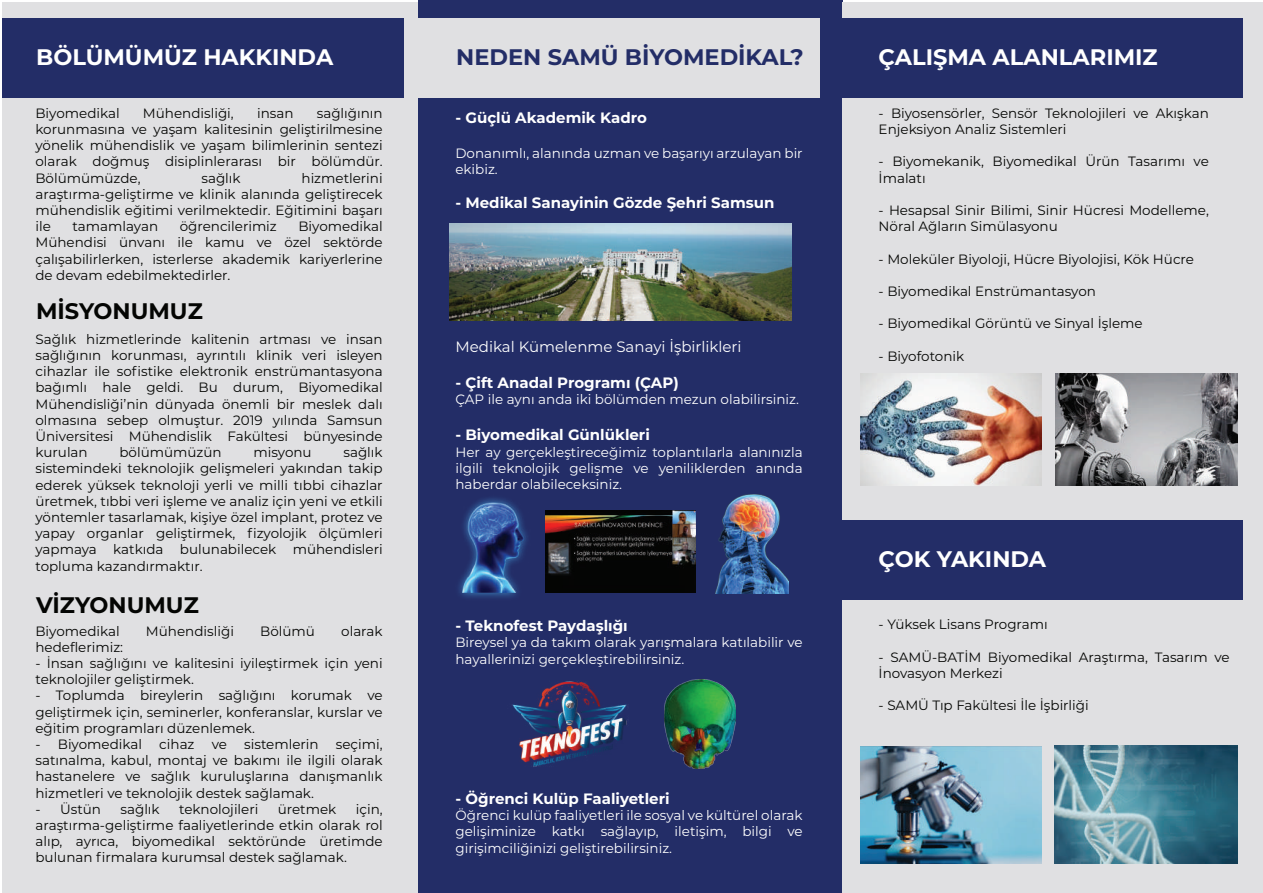
<style>
.page{position:relative;width:1263px;height:893px;background:#fff}
.page>*{position:absolute;margin:0;border:0;box-sizing:border-box;transform-origin:0 0}
.t1{font:700 22.5px "Montserrat";color:#fff}
.t2{font:700 22.5px "Montserrat";color:#232d67}
.t3{font:700 22.5px "Montserrat";color:#040503}
.t4{font:700 15px "Montserrat";color:#fff}
.t5{font:15px "Montserrat";color:#fff}
.t6{font:13.5px/16.2px "Montserrat";color:#040503;text-align:justify}
.t7{font:13.5px/16.2px "Montserrat";color:#fff}
</style>
<div class="page">
<div style="left:418px;top:0;width:425px;height:893px;background:#232d67"></div>
<div style="left:2px;top:2px;width:415px;height:891px;background:#e0e0e2"></div>
<div style="left:843px;top:2px;width:420px;height:891px;background:#e0e0e2"></div>
<div style="left:2px;top:18px;width:401px;height:79px;background:#232d67"></div>
<div style="left:418px;top:18px;width:401px;height:79px;background:#e0e0e2"></div>
<div style="left:841px;top:18px;width:402px;height:79px;background:#232d67"></div>
<div style="left:841px;top:521px;width:402px;height:79px;background:#232d67"></div>
<img style="left:860px;top:374px;width:181px;height:112px">
<img style="left:1056px;top:374px;width:182px;height:112px">
<img style="left:450px;top:223px;width:341px;height:98px">
<img style="left:459px;top:498px;width:68px;height:100px">
<img style="left:716px;top:494px;width:73px;height:100px">
<img style="left:545px;top:510px;width:150px;height:82px">
<img style="left:664px;top:680px;width:72px;height:88px">
<img style="left:512px;top:681px;width:115px;height:86px">
<img style="left:860px;top:747px;width:182px;height:116px">
<img style="left:1055px;top:746px;width:183px;height:117px">
<h1 class="t2" style="left:456px;top:41px;width:349px">NEDEN SAMÜ BİYOMEDİKAL?</h1>
<h1 class="t1" style="left:36px;top:41px;width:299px">BÖLÜMÜMÜZ HAKKINDA</h1>
<h1 class="t1" style="left:879px;top:41px;width:281px">ÇALIŞMA ALANLARIMIZ</h1>
<p class="t6" style="left:35px;top:104px;width:349px;text-indent:281px">sağlığının korunmasına ve yaşam kalitesinin geliştirilmesine yönelik mühendislik ve yaşam bilimlerinin sentezi olarak doğmuş disiplinlerarası bir bölümdür.<br>Bölümümüzde,</p>
<p class="t6" style="left:35px;top:104px;width:86px">Biyomedikal</p>
<p class="t6" style="left:143px;top:104px;width:92px">Mühendisliği,</p>
<p class="t6" style="left:257px;top:104px;width:38px">insan</p>
<p class="t6" style="left:35px;top:169px;width:349px;text-indent:266px">hizmetlerini araştırma-geliştirme ve klinik alanında geliştirecek mühendislik eğitimi verilmektedir. Eğitimini başarı ile</p>
<p class="t6" style="left:201px;top:169px;width:41px">sağlık</p>
<p class="t6" style="left:35px;top:218px;width:349px;text-indent:263px">Biyomedikal Mühendisi ünvanı ile kamu ve özel sektörde çalışabilirlerken, isterlerse akademik kariyerlerine de devam edebilmektedirler.</p>
<p class="t6" style="left:72px;top:218px;width:87px">tamamlayan</p>
<p class="t6" style="left:180px;top:218px;width:99px">öğrencilerimiz</p>
<h1 class="t3" style="left:36px;top:295px;width:168px">MİSYONUMUZ</h1>
<p class="t6" style="left:35px;top:330px;width:349px">Sağlık hizmetlerinde kalitenin artması ve insan sağlığının korunması, ayrıntılı klinik veri isleyen cihazlar ile sofistike elektronik enstrümantasyona bağımlı hale geldi. Bu durum, Biyomedikal Mühendisliği’nin dünyada önemli bir meslek dalı olmasına sebep olmuştur. 2019 yılında Samsun Üniversitesi Mühendislik Fakültesi bünyesinde kurulan</p>
<p class="t6" style="left:35px;top:444px;width:349px;text-indent:308px">sağlık sistemindeki teknolojik gelişmeleri yakından takip ederek yüksek teknoloji yerli ve milli tıbbi cihazlar üretmek, tıbbi veri işleme ve analiz için yeni ve etkili yöntemler tasarlamak, kişiye özel implant, protez ve yapay organlar geliştirmek, fizyolojik ölçümleri yapmaya katkıda bulunabilecek mühendisleri topluma kazandırmaktır.</p>
<p class="t6" style="left:119px;top:444px;width:104px">bölümümüzün</p>
<p class="t6" style="left:253px;top:444px;width:60px">misyonu</p>
<h1 class="t3" style="left:36px;top:589px;width:164px">VİZYONUMUZ</h1>
<p class="t6" style="left:35px;top:622px;width:86px">Biyomedikal</p>
<p class="t6" style="left:146px;top:622px;width:90px">Mühendisliği</p>
<p class="t6" style="left:260px;top:622px;width:56px">Bölümü</p>
<p class="t6" style="left:341px;top:622px;width:43px">olarak</p>
<p class="t6" style="left:35px;top:638px;width:89px">hedeflerimiz:</p>
<p class="t6" style="left:35px;top:655px;width:349px">- İnsan sağlığını ve kalitesini iyileştirmek için yeni teknolojiler geliştirmek.</p>
<p class="t6" style="left:35px;top:687px;width:349px">- Toplumda bireylerin sağlığını korumak ve geliştirmek için, seminerler, konferanslar, kurslar ve eğitim programları düzenlemek.</p>
<p class="t6" style="left:35px;top:736px;width:108px">- Biyomedikal</p>
<p class="t6" style="left:159px;top:736px;width:37px">cihaz</p>
<p class="t6" style="left:212px;top:736px;width:17px">ve</p>
<p class="t6" style="left:244px;top:736px;width:76px">sistemlerin</p>
<p class="t6" style="left:35px;top:736px;width:349px;text-indent:300px">seçimi, satınalma, kabul, montaj ve bakımı ile ilgili olarak hastanelere ve sağlık kuruluşlarına danışmanlık hizmetleri ve teknolojik destek sağlamak.</p>
<p class="t6" style="left:35px;top:800px;width:67px">- Üstün</p>
<p class="t6" style="left:120px;top:800px;width:41px">sağlık</p>
<p class="t6" style="left:179px;top:800px;width:81px">teknolojileri</p>
<p class="t6" style="left:278px;top:800px;width:60px">üretmek</p>
<p class="t6" style="left:35px;top:800px;width:349px;text-indent:320px">için, araştırma-geliştirme faaliyetlerinde etkin olarak rol alıp, ayrıca, biyomedikal sektöründe üretimde bulunan firmalara kurumsal destek sağlamak.</p>
<p class="t4" style="left:455px;top:107px;width:193px">- Güçlü Akademik Kadro</p>
<p class="t7" style="left:455px;top:144px;width:349px">Donanımlı, alanında uzman ve başarıyı arzulayan bir ekibiz.</p>
<p class="t4" style="left:455px;top:192px;width:320px">- Medikal Sanayinin Gözde Şehri Samsun</p>
<p class="t5" style="left:455px;top:336px;width:288px">Medikal Kümelenme Sanayi İşbirlikleri</p>
<p class="t4" style="left:455px;top:372px;width:225px">- Çift Anadal Programı (ÇAP)</p>
<p class="t7" style="left:455px;top:391px;width:345px">ÇAP ile aynı anda iki bölümden mezun olabilirsiniz.</p>
<p class="t4" style="left:455px;top:424px;width:196px">- Biyomedikal Günlükleri</p>
<p class="t7" style="left:455px;top:443px;width:349px;text-align:justify">Her ay gerçekleştireceğimiz toplantılarla alanınızla ilgili teknolojik gelişme ve yeniliklerden anında haberdar olabileceksiniz.</p>
<p class="t4" style="left:455px;top:615px;width:174px">- Teknofest Paydaşlığı</p>
<p class="t7" style="left:455px;top:634px;width:349px">Bireysel ya da takım olarak yarışmalara katılabilir ve hayallerinizi gerçekleştirebilirsiniz.</p>
<p class="t4" style="left:455px;top:788px;width:216px">- Öğrenci Kulüp Faaliyetleri</p>
<p class="t7" style="left:455px;top:807px;width:349px;text-align:justify">Öğrenci kulüp faaliyetleri ile sosyal ve kültürel olarak gelişiminize katkı sağlayıp, iletişim, bilgi ve girişimciliğinizi geliştirebilirsiniz.</p>
<p class="t6" style="left:879px;top:104px;width:332px">- Biyosensörler, Sensör Teknolojileri ve Akışkan<br>Enjeksiyon Analiz Sistemleri</p>
<p class="t6" style="left:879px;top:153px;width:332px">- Biyomekanik, Biyomedikal Ürün Tasarımı ve<br>İmalatı</p>
<p class="t6" style="left:879px;top:202px;width:332px">- Hesapsal Sinir Bilimi, Sinir Hücresi Modelleme,<br>Nöral Ağların Simülasyonu</p>
<p class="t6" style="left:879px;top:250px;width:317px">- Moleküler Biyoloji, Hücre Biyolojisi, Kök Hücre</p>
<p class="t6" style="left:879px;top:283px;width:219px">- Biyomedikal Enstrümantasyon</p>
<p class="t6" style="left:879px;top:315px;width:266px">- Biyomedikal Görüntü ve Sinyal İşleme</p>
<p class="t6" style="left:879px;top:347px;width:87px">- Biyofotonik</p>
<h1 class="t1" style="left:879px;top:543px;width:169px">ÇOK YAKINDA</h1>
<p class="t6" style="left:879px;top:616px;width:171px">- Yüksek Lisans Programı</p>
<p class="t6" style="left:879px;top:648px;width:353px">- SAMÜ-BATİM Biyomedikal Araştırma, Tasarım ve<br>İnovasyon Merkezi</p>
<p class="t6" style="left:879px;top:697px;width:212px">- SAMÜ Tıp Fakültesi İle İşbirliği</p>
</div>
